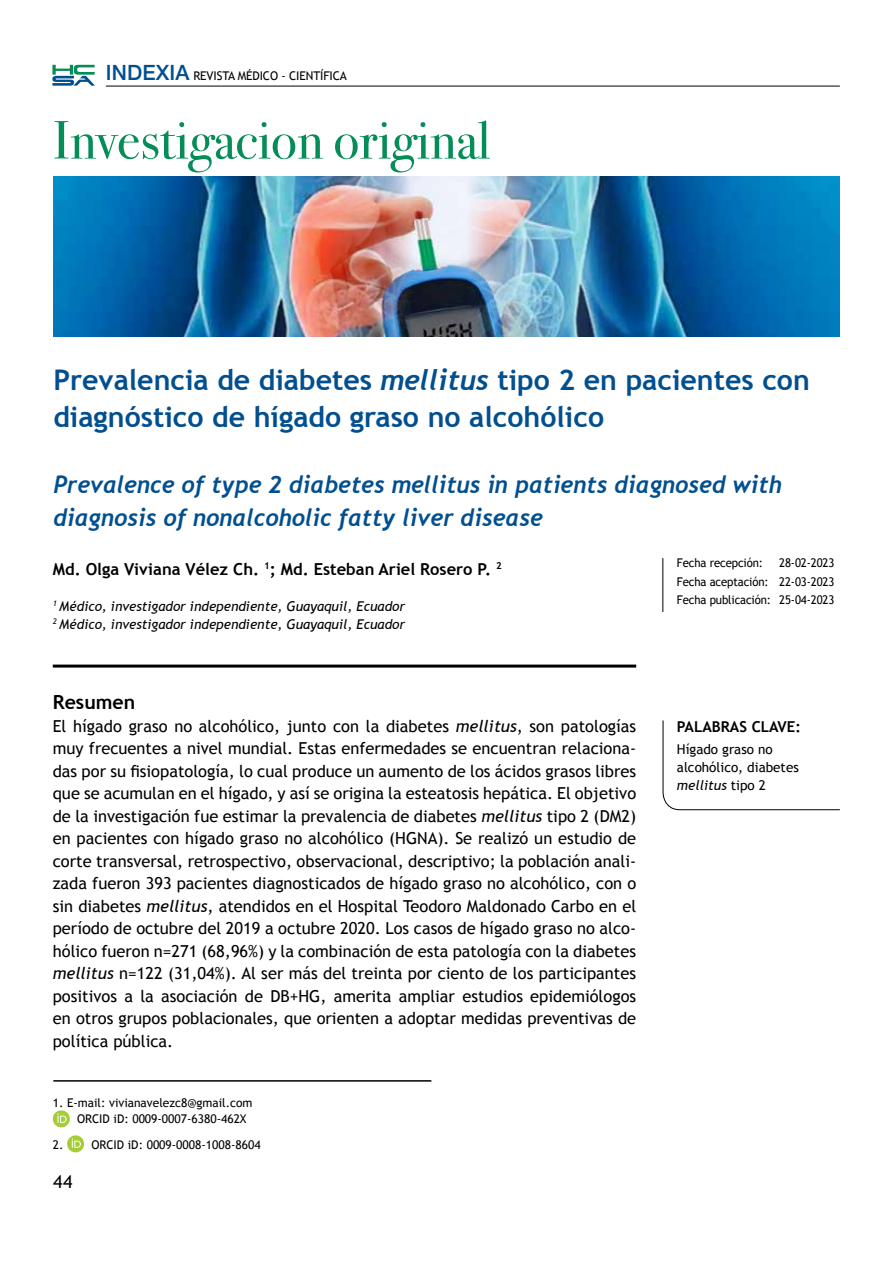
<style>
.page{position:relative;width:893px;height:1263px;background:#fff}
.page>*{position:absolute;margin:0;border:0;box-sizing:border-box;transform-origin:0 0}
.t1{font:54px "Bodoni Svty Two ITCTT";color:#058d57}
.t2{font:700 28.5px/37.5px "Trebuchet MS";color:#024f90}
.t3{font:italic 700 24px/33px "Trebuchet";color:#024f90}
.t4{font:700 19.5px "Trebuchet MS";color:#000}
.t5{font:18px "Trebuchet MS";color:#000}
.t6{font:16.5px/22.5px "Trebuchet MS";color:#000;text-align:justify}
.t7{font:700 16.5px "Trebuchet MS";color:#000}
.t8{font:700 15px "Trebuchet MS";color:#000}
.t9{font:italic 13.5px/18px "Trebuchet MS";color:#000}
.t10{font:13.5px/18px "Trebuchet MS";color:#000}
.t11{font:12px/16.5px "Trebuchet MS";letter-spacing:-.01em;color:#000}
.t12{font:12px/18.6px "Trebuchet MS";letter-spacing:-.01em;color:#000;text-align:justify;scale:.95 1}
.s1{font-family:"Helvetica Neue";font-weight:500;font-size:21px;color:#024f90}
.s2{font-family:"Trebuchet";font-style:italic}
.s3{font-style:italic}
</style>
<div class="page">
<hr style="left:106px;top:86px;width:734px;height:1px;background:#000">
<svg style="left:52px;top:65px;width:43px;height:21px"></svg>
<img style="left:53px;top:176px;width:787px;height:161px">
<hr style="left:53px;top:665px;width:583px;height:3px;background:#000">
<hr style="left:53px;top:1080px;width:378px;height:2px;background:#000">
<svg style="left:53px;top:1110px;width:17px;height:17px"></svg>
<svg style="left:67px;top:1135px;width:17px;height:17px"></svg>
<hr style="left:662px;top:558px;width:1px;height:54px;background:#000">
<svg style="left:662px;top:720px;width:178px;height:90px"></svg>
<img style="left:243px;top:176px;width:394px;height:161px">
<p class="t11" style="left:106px;top:68px;width:243px"><span class="s1">INDEXIA</span> REVISTA MÉDICO - CIENTÍFICA</p>
<h1 class="t1" style="left:53px;top:96px;width:439px">Investigacion original</h1>
<h2 class="t2" style="left:53px;top:361px;width:758px">Prevalencia de diabetes <span class="s2">mellitus</span> tipo 2 en pacientes con diagnóstico de hígado graso no alcohólico</h2>
<h3 class="t3" style="left:53px;top:469px;width:730px">Prevalence of type 2 diabetes mellitus in patients diagnosed with diagnosis of nonalcoholic fatty liver disease</h3>
<p class="t7" style="left:53px;top:558px;width:451px">Md. Olga Viviana Vélez Ch. <sup>1</sup>; Md. Esteban Ariel Rosero P. <sup>2</sup></p>
<p class="t9" style="left:53px;top:597px;width:354px"><sup>1</sup> Médico, investigador independiente, Guayaquil, Ecuador<br><sup>2</sup> Médico, investigador independiente, Guayaquil, Ecuador</p>
<p class="t4" style="left:53px;top:690px;width:84px">Resumen</p>
<p class="t6" style="left:53px;top:715px;width:585px">El hígado graso no alcohólico, junto con la diabetes <span class="s3">mellitus</span>, son patologías muy frecuentes a nivel mundial. Estas enfermedades se encuentran relaciona&shy;das por su fisiopatología, lo cual produce un aumento de los ácidos grasos libres que se acumulan en el hígado, y así se origina la esteatosis hepática. El objetivo de la investigación fue estimar la prevalencia de diabetes <span class="s3">mellitus</span> tipo 2 (DM2) en pacientes con hígado graso no alcohólico (HGNA). Se realizó un estudio de corte transversal, retrospectivo, observacional, descriptivo; la población anali&shy;zada fueron 393 pacientes diagnosticados de hígado graso no alcohólico, con o sin diabetes <span class="s3">mellitus</span>, atendidos en el Hospital Teodoro Maldonado Carbo en el período de octubre del 2019 a octubre 2020. Los casos de hígado graso no alco&shy;hólico fueron n=271 (68,96%) y la combinación de esta patología con la diabetes <span class="s3">mellitus</span> n=122 (31,04%). Al ser más del treinta por ciento de los participantes positivos a la asociación de DB+HG, amerita ampliar estudios epidemiólogos en otros grupos poblacionales, que orienten a adoptar medidas preventivas de política pública.</p>
<p class="t11" style="left:77px;top:1095px;width:177px;text-indent:-24px">1. E-mail: vivianavelezc8@gmail.com<br>ORCID iD: 0009-0007-6380-462X</p>
<p class="t11" style="left:53px;top:1136px;width:209px">2. ORCID iD: 0009-0008-1008-8604</p>
<p class="t5" style="left:53px;top:1170px;width:21px">44</p>
<p class="t12" style="left:677px;top:553px;width:92px">Fecha recepción:</p>
<p class="t12" style="left:677px;top:553px;width:167px;text-indent:102px">28-02-2023<br>Fecha aceptación: 22-03-2023<br>Fecha publicación: 25-04-2023</p>
<p class="t8" style="left:677px;top:717px;width:125px">PALABRAS CLAVE:</p>
<p class="t10" style="left:677px;top:740px;width:123px">Hígado graso no alcohólico, diabetes <span class="s3">mellitus</span> tipo 2</p>
</div>
